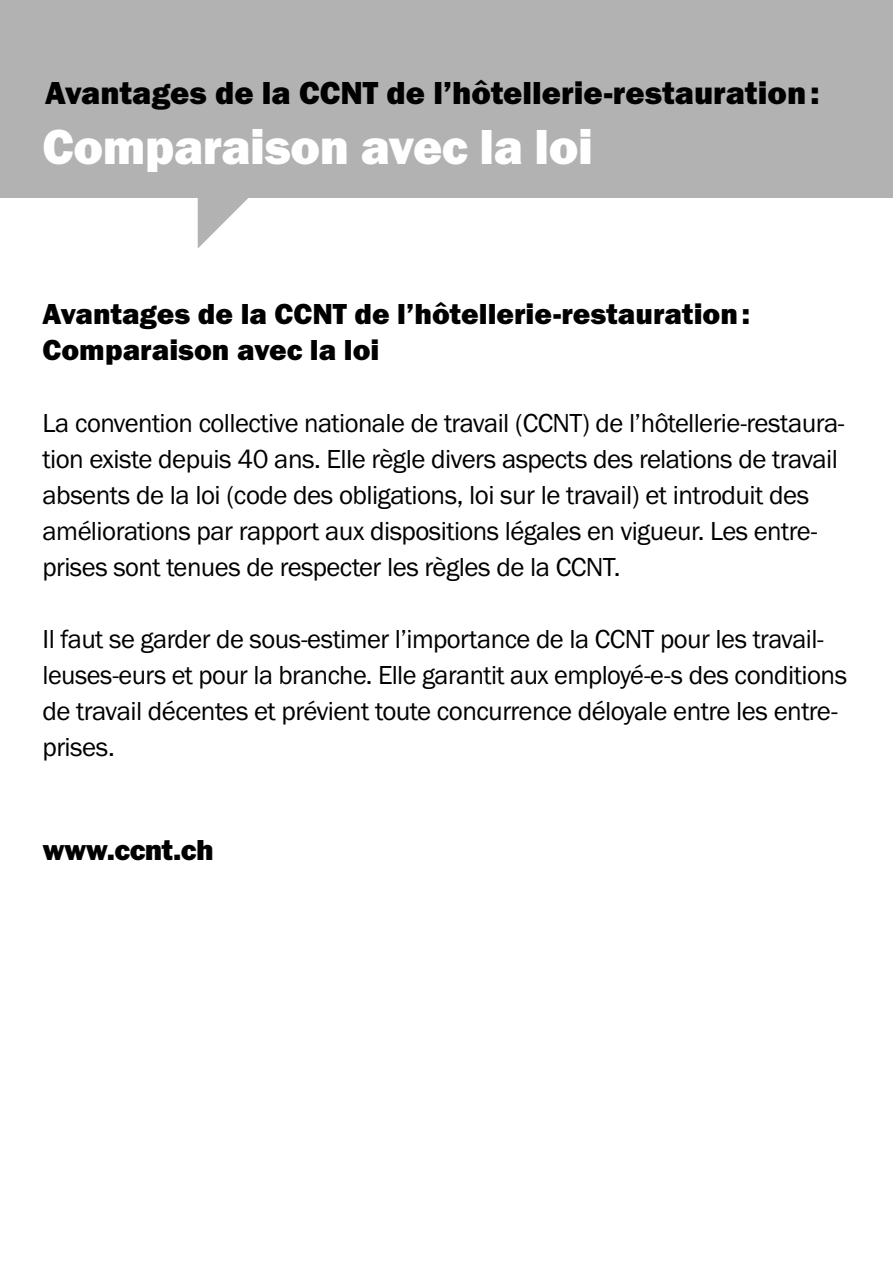
<style>
.page{position:relative;width:893px;height:1263px;background:#fff}
.page>*{position:absolute;margin:0;border:0;box-sizing:border-box;transform-origin:0 0}
.t1{font:51px "Franklin Gothic URW Hea";letter-spacing:-.01em;color:#fff}
.t2{font:33px "Franklin Gothic URW Hea";color:#000}
.t3{font:30px/36px "Franklin Gothic URW Hea";color:#000}
.t4{font:30px "Franklin Gothic URW Hea";letter-spacing:-.02em;color:#000}
.t5{font:27px/36px "Franklin Gothic URW Boo";letter-spacing:-.02em;color:#000}
</style>
<div class="page">
<div style="left:0;top:0;width:893px;height:198px;background:#b3b2b2"></div>
<svg style="left:198px;top:198px;width:50px;height:50px"></svg>
<p class="t2" style="left:45px;top:71px;width:776px">Avantages de la CCNT de l’hôtellerie-restauration :</p>
<h1 class="t1" style="left:43px;top:113px;width:552px">Comparaison avec la loi</h1>
<p class="t3" style="left:43px;top:295px;width:709px">Avantages de la CCNT de l’hôtellerie-restauration :<br>Comparaison avec la loi</p>
<p class="t5" style="left:43px;top:405px;width:804px">La convention collective nationale de travail (CCNT) de l’hôtellerie-restaura&shy;tion existe depuis 40 ans. Elle règle divers aspects des relations de travail absents de la loi (code des obligations, loi sur le travail) et introduit des améliorations par rapport aux dispositions légales en vigueur. Les entre&shy;prises sont tenues de respecter les règles de la CCNT.</p>
<p class="t5" style="left:43px;top:621px;width:806px">Il faut se garder de sous-estimer l’importance de la CCNT pour les travail&shy;leuses-eurs et pour la branche. Elle garantit aux employé-e-s des conditions de travail décentes et prévient toute concurrence déloyale entre les entre&shy;prises.</p>
<p class="t4" style="left:43px;top:831px;width:173px">www.ccnt.ch</p>
</div>
